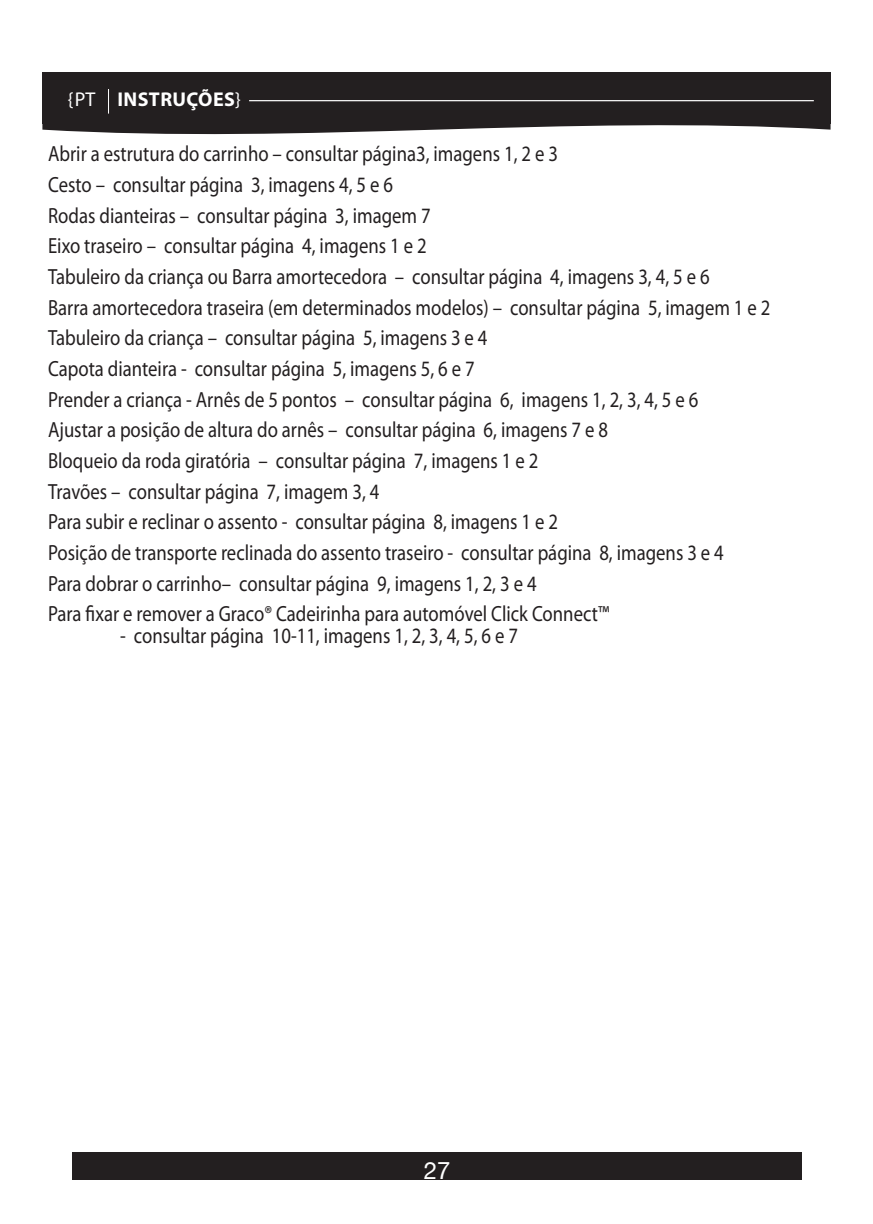
<style>
.page{position:relative;width:873px;height:1224px;background:#fff}
.page>*{position:absolute;margin:0;border:0;box-sizing:border-box;transform-origin:0 0}
.t1{font:24px "Helvetica Neue";color:#fff}
.t2{font:22px/30.6px "Myriad Pro";color:#231f20;scale:.85 1}
.t3{font:700 20px "Myriad Pro";letter-spacing:.02em;color:#fff}
.s1{font-weight:400}
</style>
<div class="page">
<div style="left:72px;top:1152px;width:730px;height:28px;background:#231f20"></div>
<svg style="left:42px;top:123px;width:788px;height:12px;fill:#231f20"></svg>
<div style="left:42px;top:72px;width:788px;height:51px;background:#231f20"></div>
<svg style="left:108px;top:89px;width:1px;height:25px"></svg>
<hr style="left:249px;top:100px;width:565px;height:1px;background:#fff">
<p class="t3" style="left:68px;top:86px;width:175px"><span class="s1">{PT</span> INSTRUÇÕES<span class="s1">}</span></p>
<p class="t2" style="left:48px;top:138px;width:851px">Abrir a estrutura do carrinho – consultar página3, imagens 1, 2 e 3<br>Cesto – consultar página 3, imagens 4, 5 e 6<br>Rodas dianteiras – consultar página 3, imagem 7<br>Eixo traseiro – consultar página 4, imagens 1 e 2<br>Tabuleiro da criança ou Barra amortecedora – consultar página 4, imagens 3, 4, 5 e 6<br>Barra amortecedora traseira (em determinados modelos) – consultar página 5, imagem 1 e 2<br>Tabuleiro da criança – consultar página 5, imagens 3 e 4<br>Capota dianteira - consultar página 5, imagens 5, 6 e 7<br>Prender a criança - Arnês de 5 pontos – consultar página 6, imagens 1, 2, 3, 4, 5 e 6<br>Ajustar a posição de altura do arnês – consultar página 6, imagens 7 e 8<br>Bloqueio da roda giratória – consultar página 7, imagens 1 e 2<br>Travões – consultar página 7, imagem 3, 4<br>Para subir e reclinar o assento - consultar página 8, imagens 1 e 2<br>Posição de transporte reclinada do assento traseiro - consultar página 8, imagens 3 e 4<br>Para dobrar o carrinho– consultar página 9, imagens 1, 2, 3 e 4<br>Para fixar e remover a Graco® Cadeirinha para automóvel Click Connect™</p>
<p class="t2" style="left:120px;top:620px;width:470px">- consultar página 10-11, imagens 1, 2, 3, 4, 5, 6 e 7</p>
<p class="t1" style="left:424px;top:1153px;width:28px">27</p>
</div>
